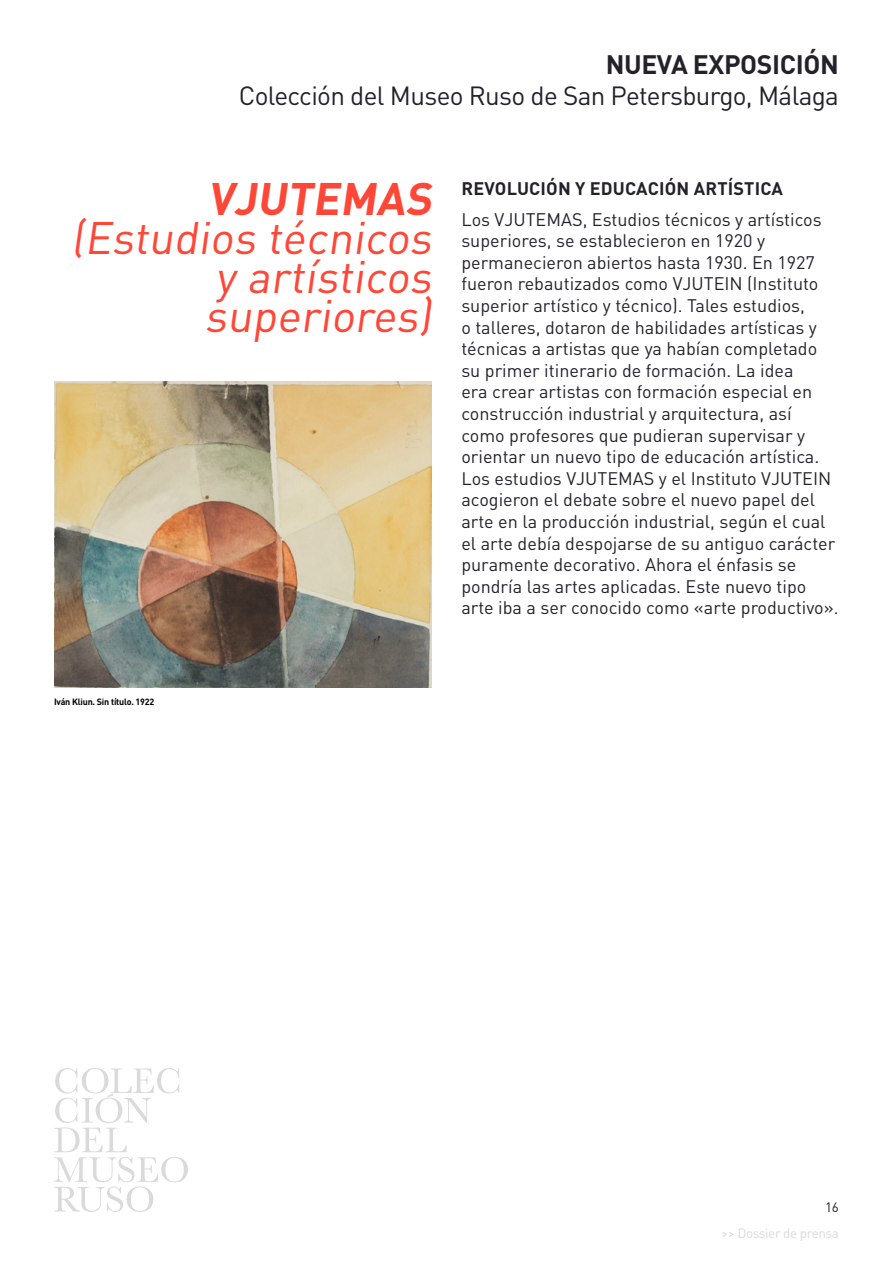
<style>
.page{position:relative;width:893px;height:1263px;background:#fff}
.page>*{position:absolute;margin:0;border:0;box-sizing:border-box;transform-origin:0 0}
.t1{font:45px/39px "DIN Pro";color:#ff4738;text-align:justify}
.t2{font:700 45px "DIN Pro";color:#ff4738}
.t3{font:700 26.4px "DIN Pro";letter-spacing:-.015em;color:#24212b}
.t4{font:26.1px "DIN Pro";letter-spacing:-.025em;color:#24212b}
.t5{font:18px/21.6px "DIN Pro";color:#24212b}
.t6{font:700 18px "DIN Pro";letter-spacing:.01em;color:#24212b}
.t7{font:13.5px "DIN Pro";letter-spacing:-.03em;color:#dadada}
.t8{font:13.5px "DIN Pro";color:#24212b}
.t9{font:700 9px "DIN Pro";letter-spacing:-.02em;color:#000}
</style>
<div class="page">
<svg style="left:54px;top:1068px;width:134px;height:144px"></svg>
<img style="left:54px;top:382px;width:378px;height:306px">
<h2 class="t3" style="left:606px;top:47px;width:235px">NUEVA EXPOSICIÓN</h2>
<h3 class="t4" style="left:239px;top:78px;width:602px">Colección del Museo Ruso de San Petersburgo, Málaga</h3>
<h1 class="t2" style="left:208px;top:168px;width:234px">VJUTEMAS</h1>
<h1 class="t1" style="left:204px;top:216px;width:237px;text-indent:-133px">(Estudios técnicos y artísticos superiores)</h1>
<p class="t6" style="left:461px;top:177px;width:323px">REVOLUCIÓN Y EDUCACIÓN ARTÍSTICA</p>
<p class="t5" style="left:461px;top:207px;width:379px">Los VJUTEMAS, Estudios técnicos y artísticos superiores, se establecieron en 1920 y permanecieron abiertos hasta 1930. En 1927 fueron rebautizados como VJUTEIN (Instituto superior artístico y técnico). Tales estudios,<br>o talleres, dotaron de habilidades artísticas y técnicas a artistas que ya habían completado su primer itinerario de formación. La idea<br>era crear artistas con formación especial en construcción industrial y arquitectura, así como profesores que pudieran supervisar y orientar un nuevo tipo de educación artística.<br>Los estudios VJUTEMAS y el Instituto VJUTEIN acogieron el debate sobre el nuevo papel del arte en la producción industrial, según el cual el arte debía despojarse de su antiguo carácter puramente decorativo. Ahora el énfasis se pondría las artes aplicadas. Este nuevo tipo arte iba a ser conocido como «arte productivo».</p>
<p class="t9" style="left:54px;top:696px;width:102px">Iván Kliun. Sin título. 1922</p>
<p class="t8" style="left:825px;top:1197px;width:15px">16</p>
<p class="t7" style="left:721px;top:1224px;width:119px">&gt;&gt; Dossier de prensa</p>
</div>
